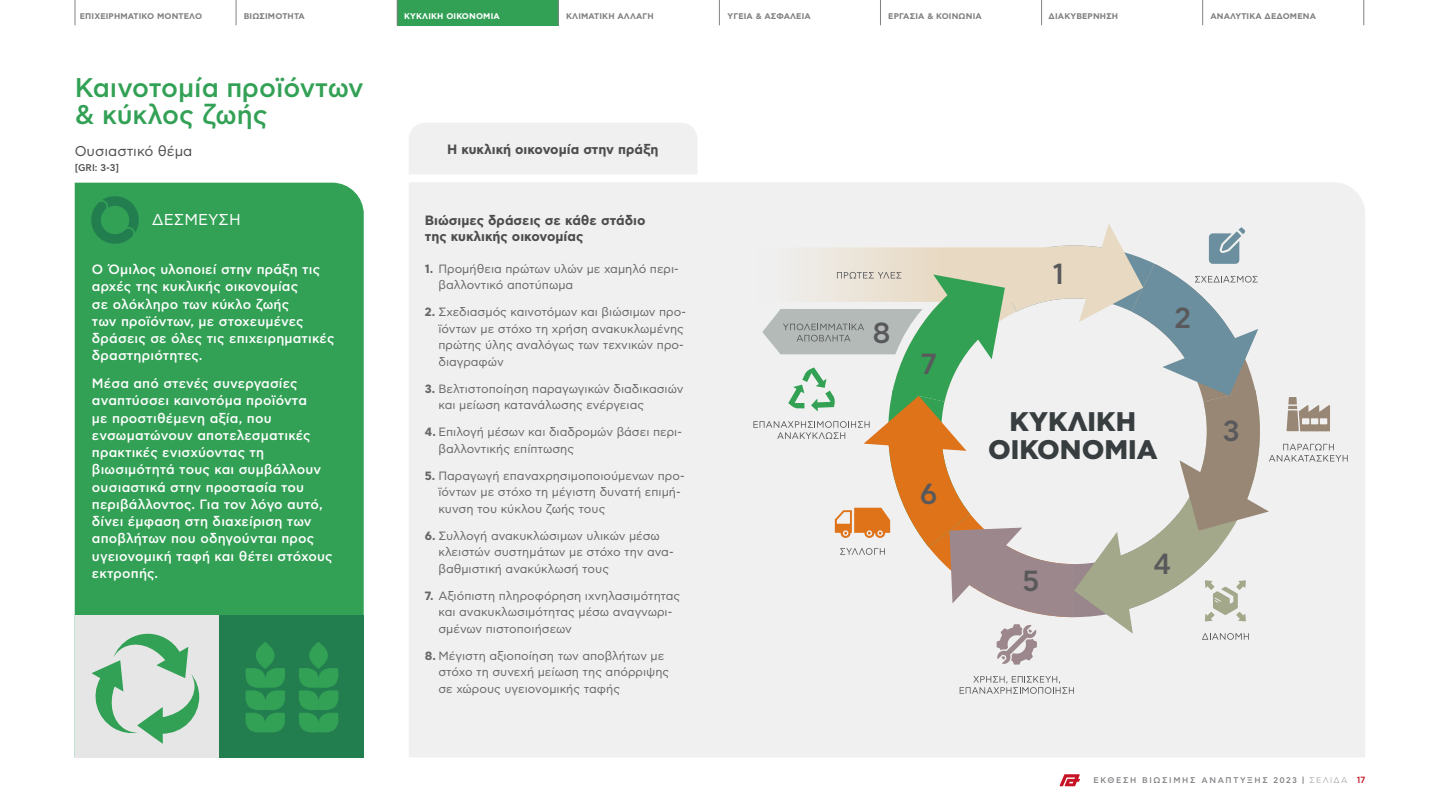
<style>
.page{position:relative;width:1440px;height:810px;background:#fff}
.page>*{position:absolute;margin:0;border:0;box-sizing:border-box;transform-origin:0 0}
.t1{font:500 29.03px "CF Asty Std";color:#59595c}
.t2{font:500 27px/27.8px "CF Asty Std";color:#32a155}
.t3{font:800 26.92px/28px "CF Asty Std";color:#383d40;text-align:center}
.t4{font:15.75px "CF Asty Std";color:#fff}
.t5{font:14.25px "CF Asty Std";color:#4d4d4d}
.t6{font:500 13.5px/17.2px "CF Asty Std";letter-spacing:.015em;color:#fff}
.t7{font:700 13.5px/16.5px "CF Asty Std";color:#4d4d4d}
.t8{font:12px/16.5px "CF Asty Std";color:#666}
.t9{font:500 9.75px "CF Asty Std";color:#4d4d4d}
.t10{font:700 8.25px "CF Asty Std";letter-spacing:.02em;color:#808285}
.t11{font:500 8.25px "CF Asty Std";letter-spacing:.2em;color:#808285}
.t12{font:700 8.25px "CF Asty Std";letter-spacing:.02em;color:#fff}
.s1{font-weight:700}
.s2{font-weight:300}
.s3{font-size:9px;color:#c41425}
</style>
<div class="page">
<svg style="left:1060px;top:774px;width:20px;height:12px"></svg>
<div style="left:398px;top:0;width:161px;height:25px;background:#32a155"></div>
<svg style="left:880px;top:0;width:1px;height:25px"></svg>
<svg style="left:1364px;top:0;width:1px;height:25px"></svg>
<svg style="left:236px;top:0;width:1px;height:25px"></svg>
<svg style="left:75px;top:0;width:1px;height:25px"></svg>
<svg style="left:558px;top:0;width:1px;height:25px"></svg>
<svg style="left:1041px;top:0;width:1px;height:25px"></svg>
<svg style="left:719px;top:0;width:1px;height:25px"></svg>
<svg style="left:1202px;top:0;width:1px;height:25px"></svg>
<svg style="left:397px;top:0;width:1px;height:25px"></svg>
<div style="left:409px;top:182px;width:956px;height:575px;background:#f0f0f0"></div>
<div style="left:75px;top:183px;width:289px;height:432px;background:#32a155"></div>
<svg style="left:91px;top:196px;width:48px;height:48px;background:#2a9052"></svg>
<div style="left:409px;top:123px;width:288px;height:51px;background:#f0f0f0"></div>
<svg style="left:960px;top:676px;width:114px;height:18px"></svg>
<svg style="left:753px;top:223px;width:595px;height:442px"></svg>
<div style="left:75px;top:615px;width:145px;height:143px;background:#e6e6e6"></div>
<div style="left:219px;top:615px;width:145px;height:143px;background:#237e4f"></div>
<svg style="left:245px;top:668px;width:40px;height:65px"></svg>
<svg style="left:256px;top:642px;width:19px;height:27px"></svg>
<svg style="left:299px;top:668px;width:39px;height:65px"></svg>
<svg style="left:309px;top:642px;width:19px;height:27px"></svg>
<svg style="left:91px;top:633px;width:108px;height:111px"></svg>
<p class="t10" style="left:80px;top:11px;width:124px">ΕΠΙΧΕΙΡΗΜΑΤΙΚΟ ΜΟΝΤΕΛΟ</p>
<p class="t10" style="left:244px;top:11px;width:63px">ΒΙΩΣΙΜΟΤΗΤΑ</p>
<p class="t12" style="left:404px;top:11px;width:97px">ΚΥΚΛΙΚΗ ΟΙΚΟΝΟΜΙΑ</p>
<p class="t10" style="left:566px;top:11px;width:89px">ΚΛΙΜΑΤΙΚΗ ΑΛΛΑΓΗ</p>
<p class="t10" style="left:728px;top:11px;width:85px">ΥΓΕΙΑ &amp; ΑΣΦΑΛΕΙΑ</p>
<p class="t10" style="left:888px;top:11px;width:95px">ΕΡΓΑΣΙΑ &amp; ΚΟΙΝΩΝΙΑ</p>
<p class="t10" style="left:1049px;top:11px;width:71px">ΔΙΑΚΥΒΕΡΝΗΣΗ</p>
<p class="t10" style="left:1211px;top:11px;width:107px">ΑΝΑΛΥΤΙΚΑ ΔΕΔΟΜΕΝΑ</p>
<h2 class="t2" style="left:75px;top:75px;width:291px">Καινοτομία προϊόντων &amp; κύκλος ζωής</h2>
<p class="t5" style="left:75px;top:143px;width:119px">Ουσιαστικό θέμα</p>
<p class="t9" style="left:75px;top:162px;width:46px">[GRI: 3-3]</p>
<h3 class="t4" style="left:152px;top:211px;width:91px">ΔΕΣΜΕΥΣΗ</h3>
<p class="t6" style="left:92px;top:261px;width:244px">Ο Όμιλος υλοποιεί στην πράξη τις αρχές της κυκλικής οικονομίας<br>σε ολόκληρο των κύκλο ζωής<br>των προϊόντων, με στοχευμένες δράσεις σε όλες τις επιχειρηματικές δραστηριότητες.</p>
<p class="t6" style="left:92px;top:375px;width:242px">Μέσα από στενές συνεργασίες αναπτύσσει καινοτόμα προϊόντα<br>με προστιθέμενη αξία, που ενσωματώνουν αποτελεσματικές πρακτικές ενισχύοντας τη βιωσιμότητά τους και συμβάλλουν ουσιαστικά στην προστασία του περιβάλλοντος. Για τον λόγο αυτό, δίνει έμφαση στη διαχείριση των αποβλήτων που οδηγούνται προς υγειονομική ταφή και θέτει στόχους εκτροπής.</p>
<p class="t7" style="left:447px;top:142px;width:213px">Η κυκλική οικονομία στην πράξη</p>
<p class="t7" style="left:425px;top:212px;width:222px">Βιώσιμες δράσεις σε κάθε στάδιο της κυκλικής οικονομίας</p>
<p class="t8" style="left:438px;top:261px;width:242px;text-indent:-14px"><span class="s1">1.</span> Προμήθεια πρώτων υλών με χαμηλό περι&shy;βαλλοντικό αποτύπωμα</p>
<p class="t8" style="left:438px;top:304px;width:249px;text-indent:-14px"><span class="s1">2.</span> Σχεδιασμός καινοτόμων και βιώσιμων προ&shy;ϊόντων με στόχο τη χρήση ανακυκλωμένης πρώτης ύλης αναλόγως των τεχνικών προ&shy;διαγραφών</p>
<p class="t8" style="left:438px;top:381px;width:247px;text-indent:-14px"><span class="s1">3.</span> Βελτιστοποίηση παραγωγικών διαδικασιών και μείωση κατανάλωσης ενέργειας</p>
<p class="t8" style="left:438px;top:424px;width:245px;text-indent:-14px"><span class="s1">4.</span> Επιλογή μέσων και διαδρομών βάσει περι&shy;βαλλοντικής επίπτωσης</p>
<p class="t8" style="left:438px;top:468px;width:248px;text-indent:-14px"><span class="s1">5.</span> Παραγωγή επαναχρησιμοποιούμενων προ&shy;ϊόντων με στόχο τη μέγιστη δυνατή επιμή&shy;κυνση του κύκλου ζωής τους</p>
<p class="t8" style="left:438px;top:528px;width:237px;text-indent:-14px"><span class="s1">6.</span> Συλλογή ανακυκλώσιμων υλικών μέσω κλειστών συστημάτων με στόχο την ανα&shy;βαθμιστική ανακύκλωσή τους</p>
<p class="t8" style="left:438px;top:588px;width:243px;text-indent:-14px"><span class="s1">7.</span> Αξιόπιστη πληροφόρηση ιχνηλασιμότητας και ανακυκλωσιμότητας μέσω αναγνωρι&shy;σμένων πιστοποιήσεων</p>
<p class="t8" style="left:438px;top:648px;width:232px;text-indent:-14px"><span class="s1">8.</span> Μέγιστη αξιοποίηση των αποβλήτων με στόχο τη συνεχή μείωση της απόρριψης σε χώρους υγειονομικής ταφής</p>
<h1 class="t1" style="left:873px;top:317px;width:20px">8</h1>
<h1 class="t1" style="left:921px;top:347px;width:17px">7</h1>
<h1 class="t1" style="left:920px;top:477px;width:19px">6</h1>
<h1 class="t1" style="left:1052px;top:258px;width:13px">1</h1>
<h1 class="t1" style="left:1175px;top:302px;width:18px">2</h1>
<h3 class="t3" style="left:988px;top:409px;width:171px">ΚΥΚΛΙΚΗ<br>ΟΙΚΟΝΟΜΙΑ</h3>
<h1 class="t1" style="left:1223px;top:414px;width:18px">3</h1>
<h1 class="t1" style="left:1022px;top:565px;width:19px">5</h1>
<h1 class="t1" style="left:1154px;top:547px;width:19px">4</h1>
<p class="t11" style="left:1094px;top:776px;width:273px">ΕΚΘΕΣΗ ΒΙΩΣΙΜΗΣ ΑΝΑΠΤΥΞΗΣ 2023 | <span class="s2">ΣΕΛΙΔΑ</span> <span class="s3">17</span></p>
</div>
